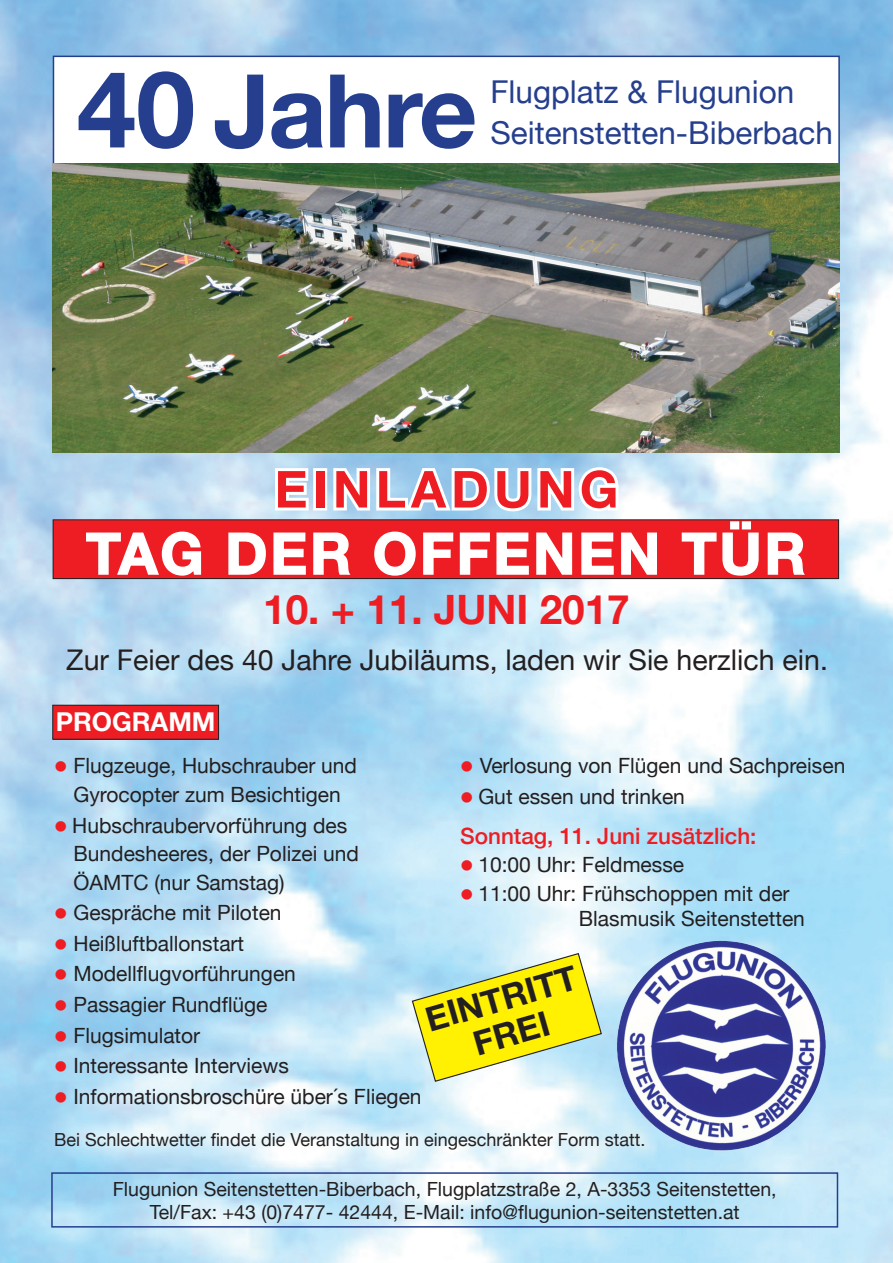
<style>
.page{position:relative;width:893px;height:1263px;background:#fff}
.page>*{position:absolute;margin:0;border:0;box-sizing:border-box;transform-origin:0 0}
.t1{font:700 102px "Helvetica Neue";letter-spacing:-.02em;color:#253f8e}
.t2{font:700 57px "Helvetica Neue";letter-spacing:.05em;color:#fff}
.t3{font:700 51px "Helvetica Neue";letter-spacing:.1em;color:#ee1d23}
.t4{font:700 40.5px "Helvetica Neue";color:#ee1d23}
.t5{font:700 34.35px/36.5px "Helvetica Neue";color:#231f20;text-align:center}
.t6{font:31.5px/40.2px "Helvetica Neue";color:#253f8e}
.t7{font:28.5px "Helvetica Neue";color:#231f20}
.t8{font:700 25.95px "Helvetica Neue";color:#fff}
.t9{font:500 22.5px "Helvetica Neue";color:#ee1d23}
.t10{font:21px/28.5px "Helvetica Neue";color:#231f20}
.t11{font:19.5px/23.4px "Helvetica Neue";color:#231f20;text-align:center}
.t12{font:18px "Helvetica Neue";color:#231f20}
.s1{font-size:106.5px}
.s2{color:#ee1d23}
</style>
<div class="page">
<img style="left:0;top:0;width:893px;height:1263px">
<div style="left:53px;top:520px;width:786px;height:59px;background:#ee1d23"></div>
<svg style="left:86px;top:531px;width:116px;height:45px"></svg>
<svg style="left:228px;top:532px;width:38px;height:43px"></svg>
<svg style="left:273px;top:532px;width:78px;height:43px"></svg>
<svg style="left:374px;top:531px;width:42px;height:45px"></svg>
<svg style="left:423px;top:532px;width:150px;height:43px"></svg>
<svg style="left:581px;top:532px;width:33px;height:43px"></svg>
<svg style="left:621px;top:532px;width:36px;height:43px"></svg>
<svg style="left:681px;top:521px;width:78px;height:55px"></svg>
<svg style="left:767px;top:532px;width:38px;height:43px"></svg>
<div style="left:53px;top:519px;width:786px;height:60px;border:1px solid #231f20"></div>
<svg style="left:272px;top:465px;width:40px;height:48px"></svg>
<div style="left:313px;top:468px;width:14px;height:42px;border:6px solid #fff"></div>
<svg style="left:330px;top:463px;width:292px;height:52px"></svg>
<div style="left:51px;top:1172px;width:787px;height:55px;border:2px solid #253f8e"></div>
<div style="left:53px;top:56px;width:787px;height:384px;background:#fff;border:2px solid #253f8e"></div>
<img style="left:53px;top:163px;width:786px;height:290px">
<div style="left:53px;top:705px;width:166px;height:34px;background:#ee1d23"></div>
<div style="left:53px;top:705px;width:166px;height:34px;border:1px solid #231f20"></div>
<svg style="left:411px;top:952px;width:192px;height:130px;background:#e3e968"></svg>
<img style="left:616px;top:941px;width:210px;height:209px">
<h1 class="t1" style="left:77px;top:31px;width:402px"><span class="s1">40</span> Jahre</h1>
<h3 class="t6" style="left:490px;top:74px;width:344px">Flugplatz &amp; Flugunion<br>Seitenstetten-Biberbach</h3>
<h3 class="t3" style="left:274px;top:449px;width:345px">EINLADUNG</h3>
<h2 class="t2" style="left:86px;top:509px;width:721px">TAG DER OFFENEN TÜR</h2>
<h3 class="t4" style="left:263px;top:577px;width:368px">10. + 11. JUNI 2017</h3>
<h3 class="t7" style="left:66px;top:640px;width:763px">Zur Feier des 40 Jahre Jubiläums, laden wir Sie herzlich ein.</h3>
<p class="t8" style="left:56px;top:701px;width:161px">PROGRAMM</p>
<p class="t10" style="left:460px;top:753px;width:387px"><span class="s2">●</span> Verlosung von Flügen und Sachpreisen</p>
<p class="t10" style="left:460px;top:783px;width:226px"><span class="s2">●</span> Gut essen und trinken</p>
<p class="t9" style="left:460px;top:818px;width:298px">Sonntag, 11. Juni zusätzlich:</p>
<p class="t10" style="left:460px;top:852px;width:226px"><span class="s2">●</span> 10:00 Uhr: Feldmesse</p>
<p class="t10" style="left:579px;top:882px;width:228px;line-height:25.2px;text-indent:-119px"><span class="s2">●</span> 11:00 Uhr: Frühschoppen mit der<br>Blasmusik Seitenstetten</p>
<p class="t10" style="left:54px;top:753px;width:305px;text-align:center"><span class="s2">●</span> Flugzeuge, Hubschrauber und<br>Gyrocopter zum Besichtigen</p>
<p class="t10" style="left:73px;top:812px;width:287px;text-indent:-19px"><span class="s2">●</span> Hubschraubervorführung des<br>Bundesheeres, der Polizei und<br>ÖAMTC (nur Samstag)</p>
<p class="t10" style="left:54px;top:900px;width:229px"><span class="s2">●</span> Gespräche mit Piloten</p>
<p class="t10" style="left:54px;top:930px;width:192px"><span class="s2">●</span> Heißluftballonstart</p>
<p class="t10" style="left:54px;top:961px;width:243px"><span class="s2">●</span> Modellflugvorführungen</p>
<p class="t10" style="left:54px;top:991px;width:215px"><span class="s2">●</span> Passagier Rundflüge</p>
<p class="t10" style="left:54px;top:1022px;width:148px"><span class="s2">●</span> Flugsimulator</p>
<p class="t10" style="left:54px;top:1053px;width:236px"><span class="s2">●</span> Interessante Interviews</p>
<p class="t10" style="left:54px;top:1083px;width:369px"><span class="s2">●</span> Informationsbroschüre über´s Fliegen</p>
<h3 class="t5" style="left:422px;top:1003px;width:157px;rotate:-16deg">EINTRITT<br>FREI</h3>
<p class="t12" style="left:54px;top:1126px;width:593px">Bei Schlechtwetter findet die Veranstaltung in eingeschränkter Form statt.</p>
<p class="t11" style="left:113px;top:1178px;width:665px">Flugunion Seitenstetten-Biberbach, Flugplatzstraße 2, A-3353 Seitenstetten,<br>Tel/Fax: +43 (0)7477- 42444, E-Mail: info@flugunion-seitenstetten.at</p>
</div>
